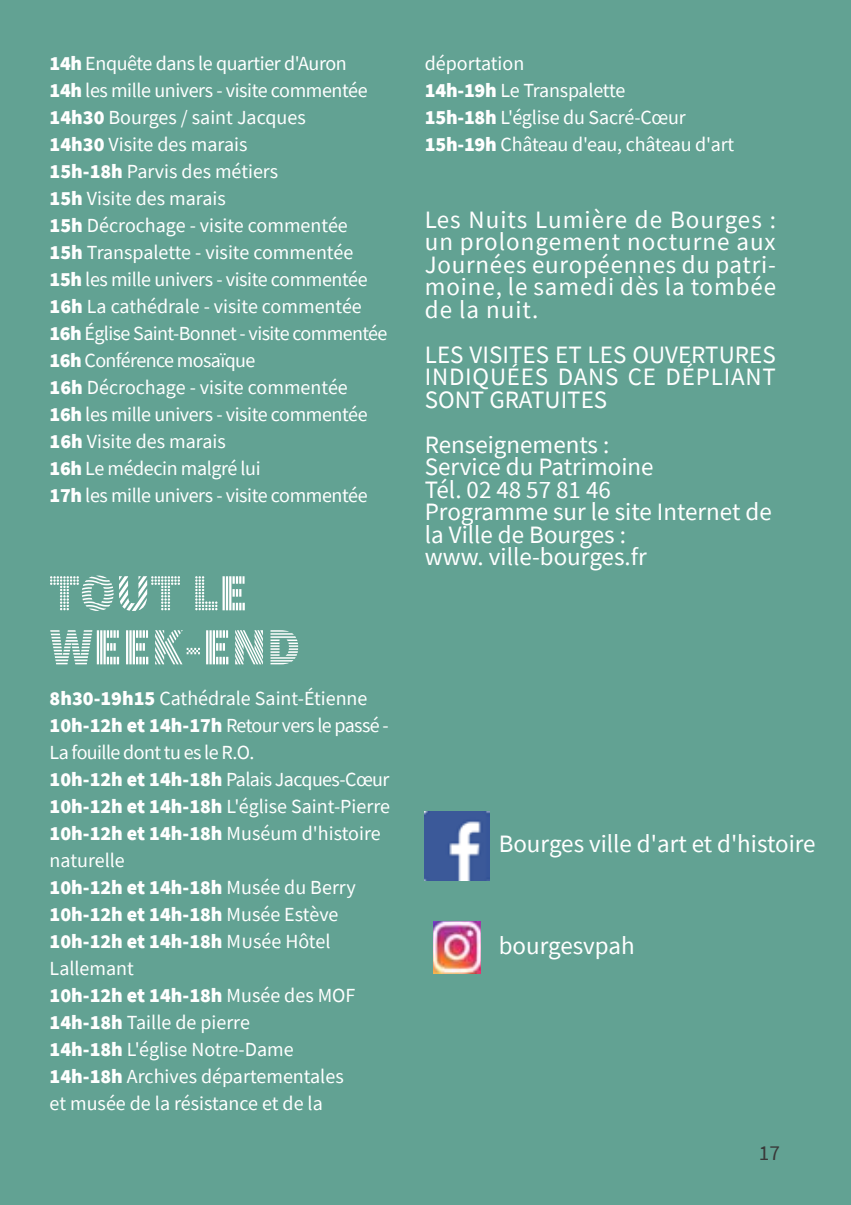
<style>
.page{position:relative;width:851px;height:1205px;background:#fff}
.page>*{position:absolute;margin:0;border:0;box-sizing:border-box;transform-origin:0 0}
.t1{font:52.5px/54px "Source Sans Pro DISPLAY";color:#fff}
.t2{font:25px/22.5px "Source Sans Pro";color:#fff;text-align:justify}
.t3{font:21.25px "Source Sans Pro";color:#393939}
.t4{font:20px/27px "Source Sans Pro";letter-spacing:-.015em;color:#fff}
.s1{font-weight:900}
</style>
<div class="page">
<div style="left:0;top:0;width:850px;height:1205px;background:#62a293"></div>
<img style="left:424px;top:811px;width:65px;height:69px">
<img style="left:433px;top:921px;width:48px;height:52px">
<p class="t4" style="left:50px;top:50px;width:339px"><span class="s1">14h</span> Enquête dans le quartier d'Auron<br><span class="s1">14h</span> les mille univers - visite commentée<br><span class="s1">14h30</span> Bourges / saint Jacques<br><span class="s1">14h30</span> Visite des marais<br><span class="s1">15h-18h</span> Parvis des métiers<br><span class="s1">15h</span> Visite des marais<br><span class="s1">15h</span> Décrochage - visite commentée<br><span class="s1">15h</span> Transpalette - visite commentée<br><span class="s1">15h</span> les mille univers - visite commentée<br><span class="s1">16h</span> La cathédrale - visite commentée<br><span class="s1">16h</span> Église Saint-Bonnet - visite commentée<br><span class="s1">16h</span> Conférence mosaïque<br><span class="s1">16h</span> Décrochage - visite commentée<br><span class="s1">16h</span> les mille univers - visite commentée<br><span class="s1">16h</span> Visite des marais<br><span class="s1">16h</span> Le médecin malgré lui<br><span class="s1">17h</span> les mille univers - visite commentée</p>
<h1 class="t1" style="left:50px;top:567px;width:252px">TOUT LE<br>WEEK-END</h1>
<p class="t4" style="left:50px;top:684px;width:342px"><span class="s1">8h30-19h15</span> Cathédrale Saint-Étienne<br><span class="s1">10h-12h et 14h-17h</span> Retour vers le passé -<br>La fouille dont tu es le R.O.<br><span class="s1">10h-12h et 14h-18h</span> Palais Jacques-Cœur<br><span class="s1">10h-12h et 14h-18h</span> L'église Saint-Pierre<br><span class="s1">10h-12h et 14h-18h</span> Muséum d'histoire naturelle<br><span class="s1">10h-12h et 14h-18h</span> Musée du Berry<br><span class="s1">10h-12h et 14h-18h</span> Musée Estève<br><span class="s1">10h-12h et 14h-18h</span> MUsée Hôtel<br>Lallemant<br><span class="s1">10h-12h et 14h-18h</span> Musée des MOF<br><span class="s1">14h-18h</span> Taille de pierre<br><span class="s1">14h-18h</span> L'église Notre-Dame<br><span class="s1">14h-18h</span> Archives départementales<br>et musée de la résistance et de la</p>
<p class="t4" style="left:424px;top:50px;width:311px">déportation<br><span class="s1">14h-19h</span> Le Transpalette<br><span class="s1">15h-18h</span> L'église du Sacré-Cœur<br><span class="s1">15h-19h</span> Château d'eau, château d'art</p>
<p class="t2" style="left:424px;top:208px;width:353px">Les Nuits Lumière de Bourges : un prolongement nocturne aux Journées européennes du patri&shy;moine, le samedi dès la tombée de la nuit.</p>
<p class="t2" style="left:424px;top:343px;width:352px">LES VISITES ET LES OUVERTURES INDIQUÉES DANS CE DÉPLIANT SONT GRATUITES</p>
<p class="t2" style="left:424px;top:433px;width:348px;text-align:left">Renseignements :<br>Service du Patrimoine<br>Tél. 02 48 57 81 46<br>Programme sur le site Internet de la Ville de Bourges :<br>www. ville-bourges.fr</p>
<p class="t2" style="left:498px;top:832px;width:318px">Bourges ville d'art et d'histoire</p>
<p class="t2" style="left:498px;top:934px;width:137px">bourgesvpah</p>
<p class="t3" style="left:758px;top:1139px;width:23px">17</p>
</div>
